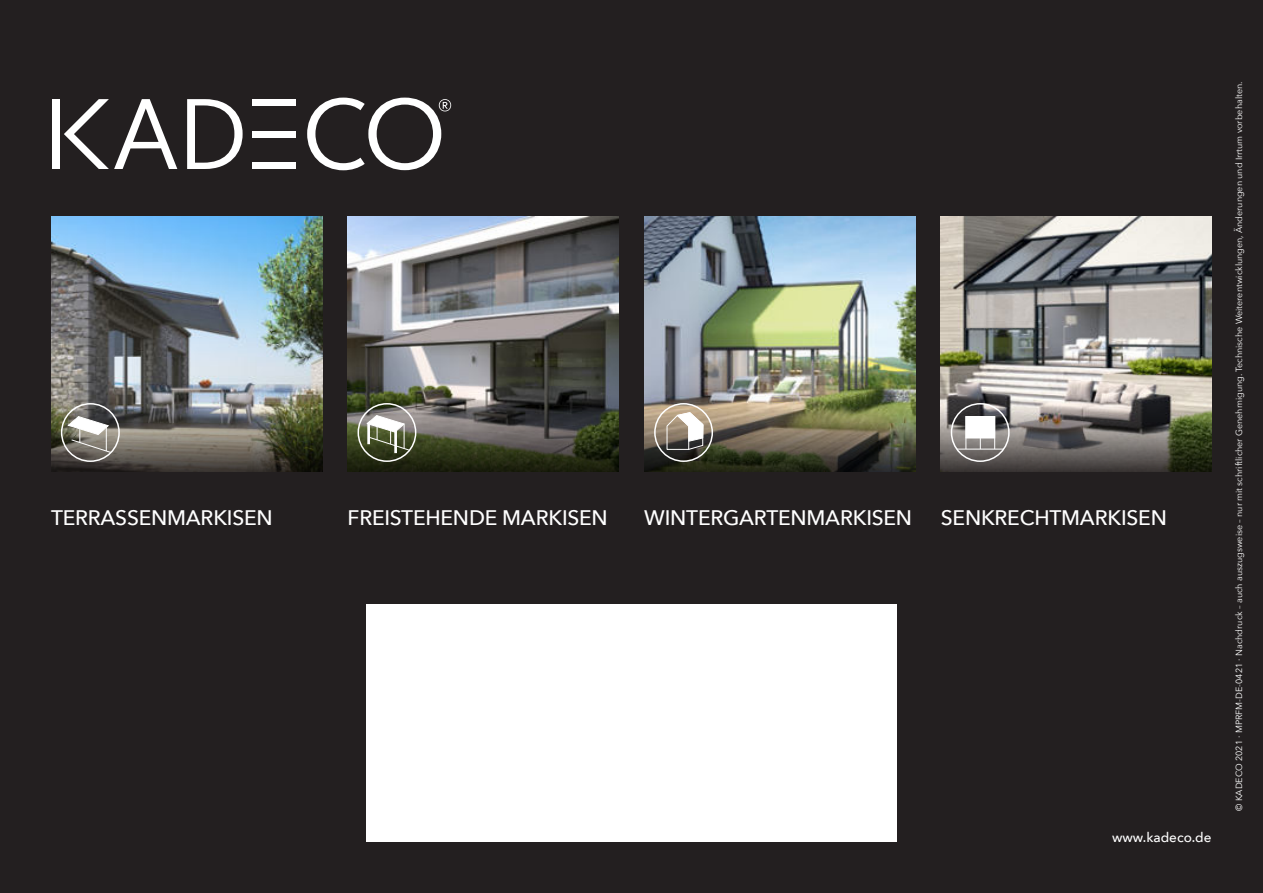
<style>
.page{position:relative;width:1263px;height:893px;background:#231f20}
.page>*{position:absolute;margin:0;border:0;box-sizing:border-box;transform-origin:0 0}
.t1{font:500 21px "Avenir Next";letter-spacing:-.01em;color:#fff}
.t2{font:500 13.5px "Avenir Next";color:#fff}
.t3{font:9px "Avenir Next";color:#fff}
</style>
<div class="page">
<img style="left:51px;top:217px;width:271px;height:188px">
<img style="left:644px;top:217px;width:271px;height:188px">
<img style="left:348px;top:217px;width:271px;height:188px">
<img style="left:941px;top:217px;width:271px;height:188px">
<svg style="left:51px;top:405px;width:271px;height:67px;background:#5e5c51"></svg>
<svg style="left:644px;top:405px;width:271px;height:67px"></svg>
<svg style="left:348px;top:405px;width:271px;height:67px"></svg>
<svg style="left:941px;top:405px;width:271px;height:67px;background:#64625b"></svg>
<svg style="left:67px;top:415px;width:49px;height:40px;background:#95928c"></svg>
<div style="left:61px;top:403px;width:59px;height:59px;border:2px solid #fff;border-radius:50%"></div>
<svg style="left:666px;top:411px;width:38px;height:39px"></svg>
<div style="left:654px;top:403px;width:59px;height:59px;border:2px solid #fff;border-radius:50%"></div>
<svg style="left:366px;top:414px;width:48px;height:39px;background:#8c907c"></svg>
<div style="left:357px;top:403px;width:59px;height:59px;border:2px solid #fff;border-radius:50%"></div>
<div style="left:966px;top:417px;width:29px;height:21px;background:#fff"></div>
<hr style="left:955px;top:449px;width:50px;height:1px;background:#fff">
<svg style="left:965px;top:438px;width:30px;height:11px"></svg>
<div style="left:965px;top:416px;width:30px;height:22px;border:1px solid #fff"></div>
<div style="left:951px;top:403px;width:59px;height:59px;border:2px solid #fff;border-radius:50%"></div>
<div style="left:253px;top:162px;width:43px;height:7px;background:#fff"></div>
<div style="left:253px;top:99px;width:43px;height:7px;background:#fff"></div>
<div style="left:253px;top:131px;width:43px;height:6px;background:#fff"></div>
<svg style="left:64px;top:99px;width:113px;height:70px"></svg>
<svg style="left:187px;top:99px;width:56px;height:70px"></svg>
<svg style="left:307px;top:98px;width:144px;height:72px"></svg>
<div style="left:52px;top:99px;width:8px;height:70px;background:#fff"></div>
<div style="left:366px;top:605px;width:531px;height:237px;background:#fff"></div>
<h1 class="t1" style="left:51px;top:506px;width:223px">TERRASSENMARKISEN</h1>
<h1 class="t1" style="left:644px;top:506px;width:269px">WINTERGARTENMARKISEN</h1>
<h1 class="t1" style="left:348px;top:506px;width:262px">FREISTEHENDE MARKISEN</h1>
<h1 class="t1" style="left:941px;top:506px;width:228px">SENKRECHTMARKISEN</h1>
<h2 class="t2" style="left:1112px;top:830px;width:101px">www.kadeco.de</h2>
<p class="t3" style="left:1234px;top:811px;width:731px;rotate:-90deg">© KADECO 2021 · MPRFM-DE-0421 · Nachdruck – auch auszugsweise – nur mit schriftlicher Genehmigung. Technische Weiterentwicklungen, Änderungen und Irrtum vorbehalten.</p>
</div>
